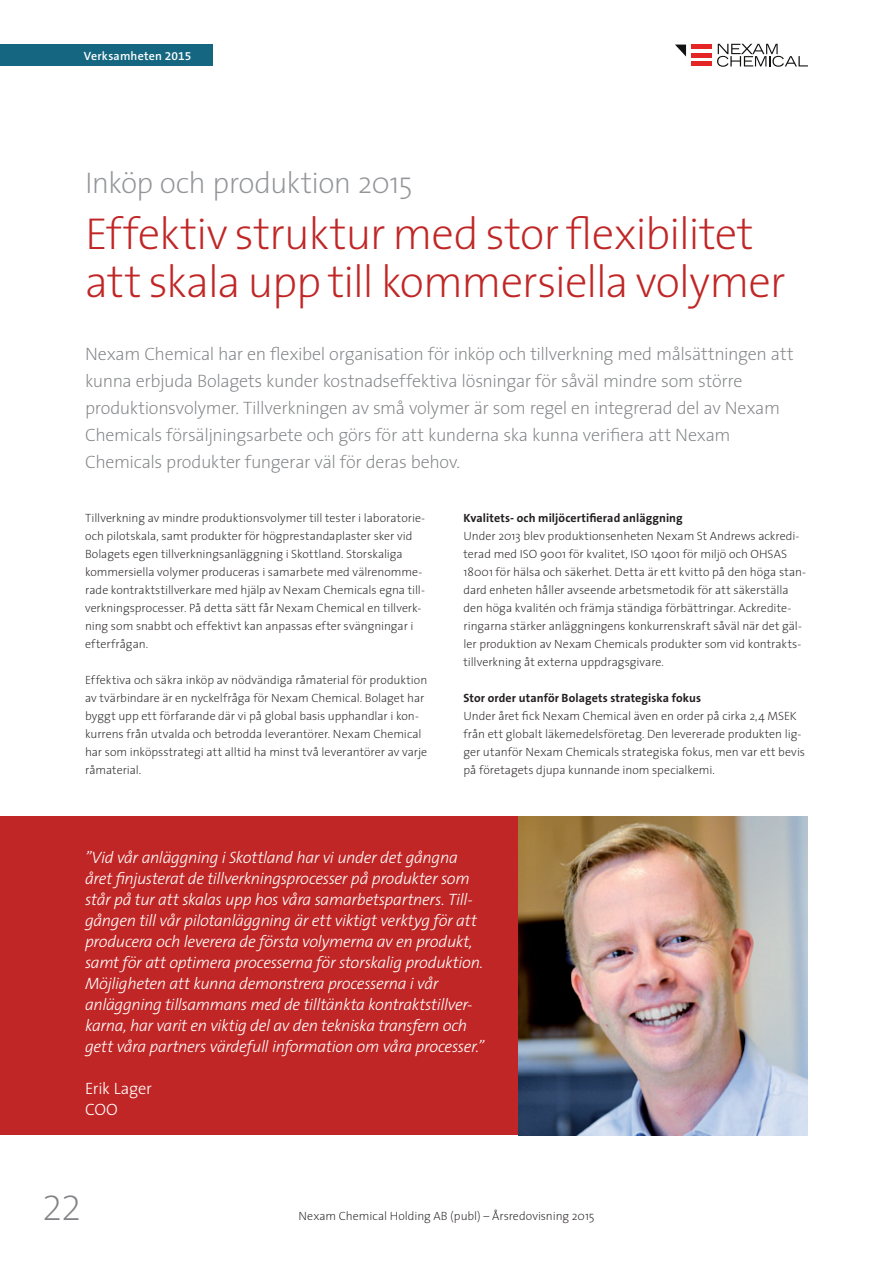
<style>
.page{position:relative;width:893px;height:1263px;background:#fff}
.page>*{position:absolute;margin:0;border:0;box-sizing:border-box;transform-origin:0 0}
.t1{font:200 45px/48px "The Sans";letter-spacing:-.025em;color:#c02625}
.t2{font:36px "The Sans Extra Light Expert";color:#808285}
.t3{font:200 30px "The Sans";letter-spacing:-.025em;color:#939598}
.t4{font:200 18px/27px "The Sans";letter-spacing:-.02em;color:#808285}
.t5{font:italic 300 16.5px/21px "The Sans";letter-spacing:-.025em;color:#fff}
.t6{font:300 16.5px/21px "The Sans";letter-spacing:-.02em;color:#fff}
.t7{font:200 12px/18px "The Sans";color:#231f20}
.t8{font:700 12px "The Sans B7";letter-spacing:.01em;color:#231f20}
.t9{font:600 12px "The Sans B6";letter-spacing:.015em;color:#fff}
</style>
<div class="page">
<div style="left:691px;top:44px;width:21px;height:5px;background:#e32525"></div>
<div style="left:691px;top:53px;width:21px;height:5px;background:#e32525"></div>
<hr style="left:691px;top:62px;width:21px;height:4px;background:#e32525">
<svg style="left:675px;top:45px;width:11px;height:12px"></svg>
<svg style="left:717px;top:44px;width:91px;height:23px"></svg>
<div style="left:0;top:45px;width:213px;height:21px;background:#156781"></div>
<div style="left:0;top:816px;width:519px;height:319px;background:#c02625"></div>
<img style="left:519px;top:816px;width:289px;height:319px">
<p class="t9" style="left:84px;top:49px;width:109px">Verksamheten 2015</p>
<h3 class="t3" style="left:85px;top:163px;width:329px">Inköp och produktion 2015</h3>
<h1 class="t1" style="left:85px;top:210px;width:702px">Effektiv struktur med stor flexibilitet att skala upp till kommersiella volymer</h1>
<p class="t4" style="left:85px;top:341px;width:710px">Nexam Chemical har en flexibel organisation för inköp och tillverkning med målsättningen att kunna erbjuda Bolagets kunder kostnadseffektiva lösningar för såväl mindre som större produktionsvolymer. Tillverkningen av små volymer är som regel en integrerad del av Nexam Chemicals försäljningsarbete och görs för att kunderna ska kunna verifiera att Nexam Chemicals produkter fungerar väl för deras behov.</p>
<p class="t7" style="left:85px;top:509px;width:342px">Tillverkning av mindre produktionsvolymer till tester i laboratorie&shy;och pilotskala, samt produkter för högprestandaplaster sker vid Bolagets egen tillverkningsanläggning i Skottland. Storskaliga kommersiella volymer produceras i samarbete med välrenomme&shy;rade kontraktstillverkare med hjälp av Nexam Chemicals egna till&shy;verkningsprocesser. På detta sätt får Nexam Chemical en tillverk&shy;ning som snabbt och effektivt kan anpassas efter svängningar i efterfrågan.</p>
<p class="t7" style="left:85px;top:671px;width:344px">Effektiva och säkra inköp av nödvändiga råmaterial för produktion av tvärbindare är en nyckelfråga för Nexam Chemical. Bolaget har byggt upp ett förfarande där vi på global basis upphandlar i kon&shy;kurrens från utvalda och betrodda leverantörer. Nexam Chemical har som inköpsstrategi att alltid ha minst två leverantörer av varje råmaterial.</p>
<p class="t8" style="left:463px;top:512px;width:221px">Kvalitets- och miljöcertifierad anläggning</p>
<p class="t7" style="left:463px;top:527px;width:344px">Under 2013 blev produktionsenheten Nexam St Andrews ackredi&shy;terad med ISO 9001 för kvalitet, ISO 14001 för miljö och OHSAS 18001 för hälsa och säkerhet. Detta är ett kvitto på den höga stan&shy;dard enheten håller avseende arbetsmetodik för att säkerställa den höga kvalitén och främja ständiga förbättringar. Ackredite&shy;ringarna stärker anläggningens konkurrenskraft såväl när det gäl&shy;ler produktion av Nexam Chemicals produkter som vid kontrakts&shy;tillverkning åt externa uppdragsgivare.</p>
<p class="t8" style="left:463px;top:692px;width:239px">Stor order utanför Bolagets strategiska fokus</p>
<p class="t7" style="left:463px;top:707px;width:343px">Under året fick Nexam Chemical även en order på cirka 2,4 MSEK från ett globalt läkemedelsföretag. Den levererade produkten lig&shy;ger utanför Nexam Chemicals strategiska fokus, men var ett bevis på företagets djupa kunnande inom specialkemi.</p>
<p class="t5" style="left:85px;top:847px;width:401px">”Vid vår anläggning i Skottland har vi under det gångna året finjusterat de tillverkningsprocesser på produkter som står på tur att skalas upp hos våra samarbetspartners. Till&shy;gången till vår pilotanläggning är ett viktigt verktyg för att producera och leverera de första volymerna av en produkt, samt för att optimera processerna för storskalig produktion.<br>Möjligheten att kunna demonstrera processerna i vår anläggning tillsammans med de tilltänkta kontraktstillver&shy;karna, har varit en viktig del av den tekniska transfern och gett våra partners värdefull information om våra processer.”</p>
<h3 class="t6" style="left:85px;top:1078px;width:68px">Erik Lager<br>COO</h3>
<h2 class="t2" style="left:43px;top:1185px;width:40px">22</h2>
<p class="t7" style="left:298px;top:1207px;width:298px">Nexam Chemical Holding AB (publ) – Årsredovisning 2015</p>
</div>
